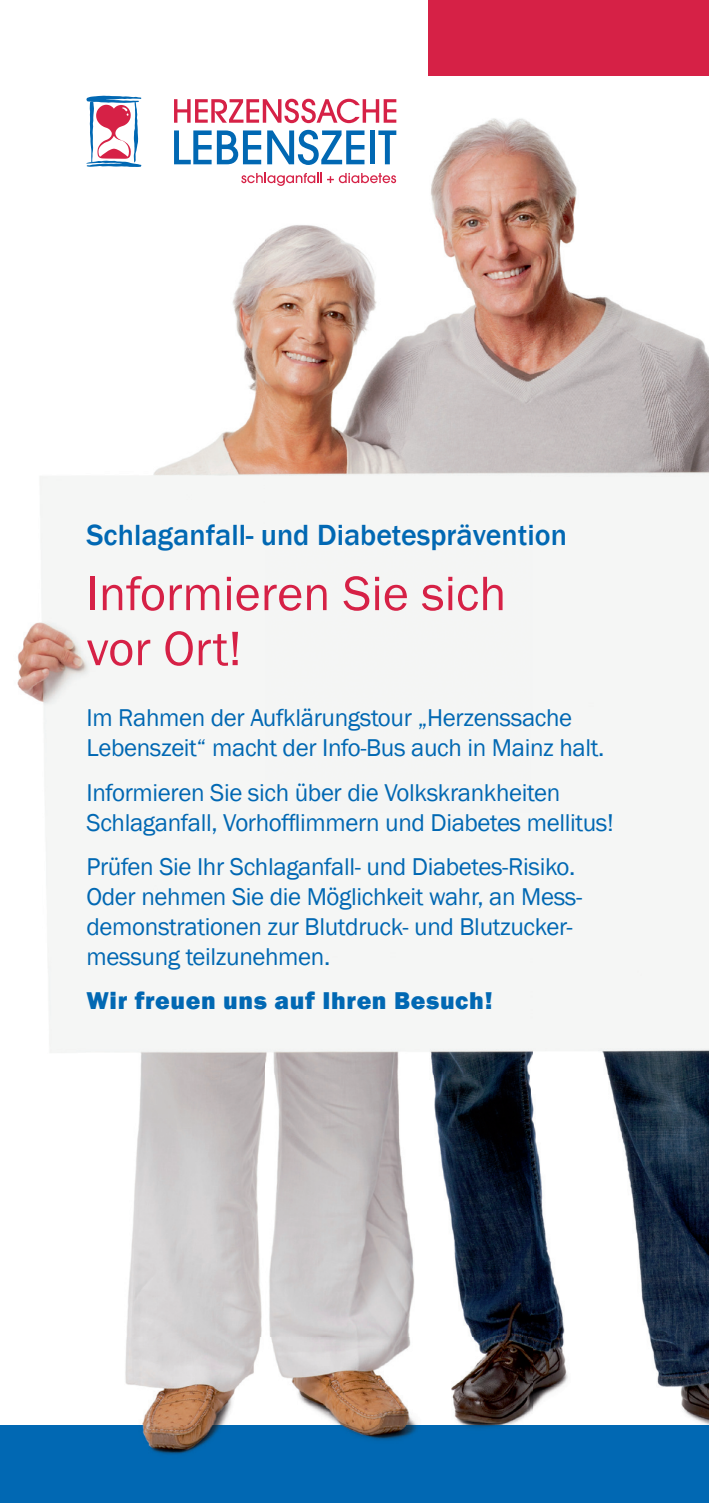
<style>
.page{position:relative;width:709px;height:1503px;background:#fff}
.page>*{position:absolute;margin:0;border:0;box-sizing:border-box;transform-origin:0 0}
.t1{font:50px/55px "Franklin Gothic";color:#d62146}
.t2{font:500 30px "Franklin Gothic";color:#0168b3}
.t3{font:25px/30px "Franklin Gothic";letter-spacing:-.015em;color:#0168b3}
.t4{font:800 25px "Franklin Gothic";letter-spacing:.025em;color:#0168b3}
</style>
<div class="page">
<div style="left:0;top:1424px;width:709px;height:78px;background:#0168b3"></div>
<img style="left:0;top:27px;width:709px;height:1428px">
<div style="left:429px;top:0;width:280px;height:75px;background:#d62146"></div>
<svg style="left:174px;top:99px;width:222px;height:24px"></svg>
<svg style="left:174px;top:130px;width:87px;height:34px"></svg>
<svg style="left:267px;top:130px;width:97px;height:35px"></svg>
<div style="left:370px;top:130px;width:5px;height:34px;background:#0168b3"></div>
<svg style="left:378px;top:130px;width:18px;height:34px"></svg>
<svg style="left:241px;top:173px;width:155px;height:13px"></svg>
<svg style="left:86px;top:96px;width:56px;height:71px"></svg>
<p class="t2" style="left:86px;top:517px;width:482px">Schlaganfall- und Diabetesprävention</p>
<h1 class="t1" style="left:86px;top:567px;width:421px">Informieren Sie sich vor Ort!</h1>
<p class="t3" style="left:86px;top:703px;width:519px">Im Rahmen der Aufklärungstour „Herzenssache<br>Lebenszeit“ macht der Info-Bus auch in Mainz halt.</p>
<p class="t3" style="left:86px;top:778px;width:529px">Informieren Sie sich über die Volkskrankheiten<br>Schlag anfall, Vorhofflimmern und Diabetes mellitus!</p>
<p class="t3" style="left:86px;top:852px;width:497px">Prüfen Sie Ihr Schlaganfall- und Diabetes-Risiko.<br>Oder nehmen Sie die Möglichkeit wahr, an Mess&shy;demonstrationen zur Blutdruck- und Blutzucker&shy;messung teilzunehmen.</p>
<p class="t4" style="left:86px;top:984px;width:407px">Wir freuen uns auf Ihren Besuch!</p>
</div>
